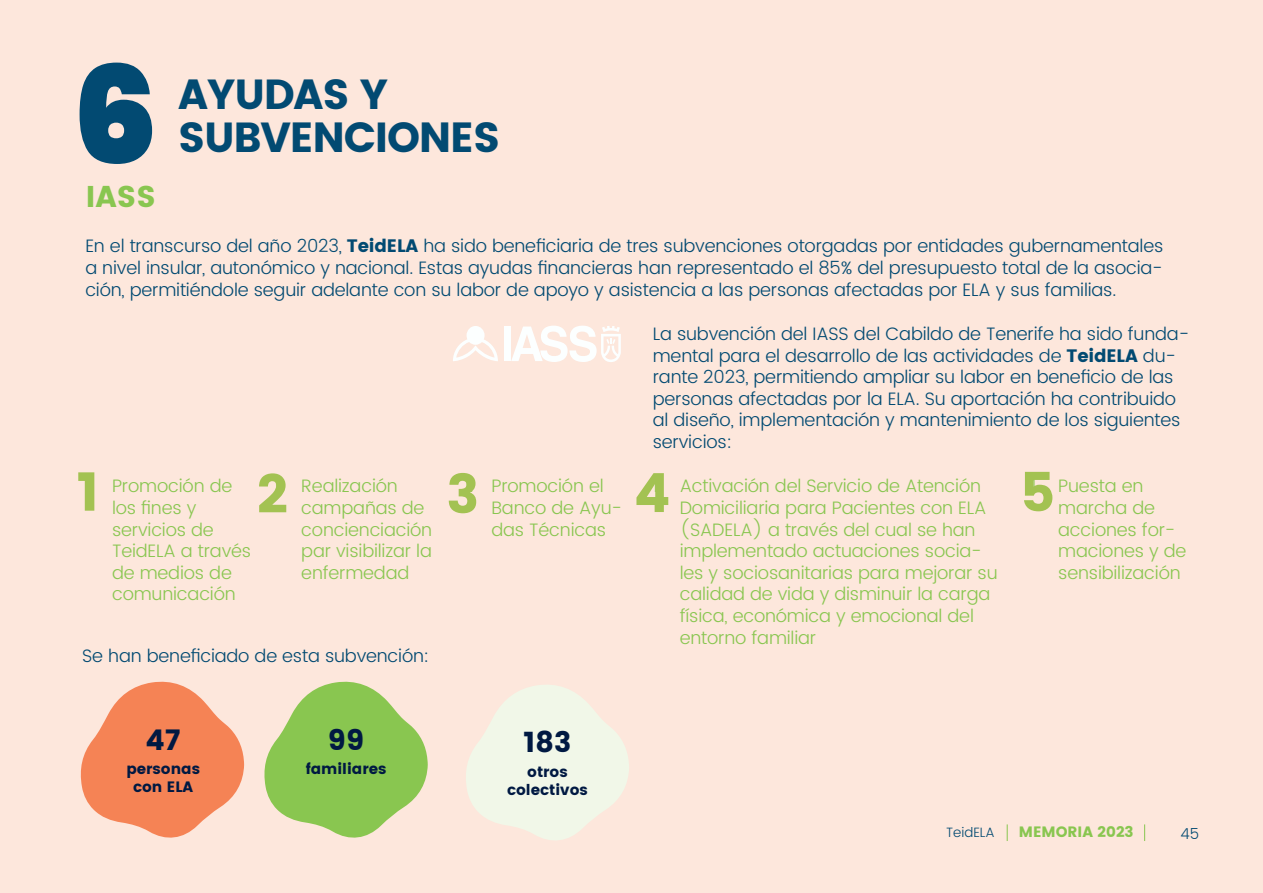
<style>
.page{position:relative;width:1263px;height:893px;background:#fde7dc}
.page>*{position:absolute;margin:0;border:0;box-sizing:border-box;transform-origin:0 0}
.t1{font:900 135px "Poppins";color:#024a72}
.t2{font:54px "Poppins";color:#a3c252}
.t3{font:42px "Poppins";letter-spacing:-.03em;color:#024a72}
.t4{font:30px "Poppins";color:#89c650}
.t5{font:28.5px "Poppins";color:#001942}
.t6{font:300 18px/21.6px "Poppins";letter-spacing:-.01em;color:#024a72;text-align:justify}
.t7{font:300 18px/21.6px "Poppins";letter-spacing:-.01em;color:#89c650}
.t8{font:15px "Poppins";color:#001942}
.t9{font:15px "Poppins";color:#89c650}
.t10{font:300 15px "Poppins";color:#024a72}
.t11{font:300 13.5px "Poppins";color:#024a72}
.s1{font-weight:400}
</style>
<div class="page">
<svg style="left:1007px;top:824px;width:1px;height:17px"></svg>
<svg style="left:1144px;top:824px;width:1px;height:17px"></svg>
<svg style="left:453px;top:326px;width:45px;height:35px"></svg>
<div style="left:504px;top:327px;width:7px;height:34px;background:#fcffff"></div>
<svg style="left:511px;top:326px;width:110px;height:36px"></svg>
<svg style="left:80px;top:681px;width:164px;height:157px"></svg>
<svg style="left:264px;top:681px;width:164px;height:157px"></svg>
<svg style="left:466px;top:685px;width:163px;height:155px"></svg>
<p class="t1" style="left:73px;top:37px;width:87px">6</p>
<p class="t4" style="left:86px;top:179px;width:71px">IASS</p>
<p class="t3" style="left:178px;top:69px;width:212px">AYUDAS Y</p>
<p class="t3" style="left:178px;top:113px;width:324px">SUBVENCIONES</p>
<p class="t6" style="left:85px;top:236px;width:1079px">En el transcurso del año 2023, <span class="s1">TeidELA</span> ha sido beneficiaria de tres subvenciones otorgadas por entidades gubernamentales a nivel insular, autonómico y nacional. Estas ayudas financieras han representado el 85% del presupuesto total de la asocia&shy;ción, permitiéndole seguir adelante con su labor de apoyo y asistencia a las personas afectadas por ELA y sus familias.</p>
<p class="t6" style="left:653px;top:324px;width:538px;text-align:left">La subvención del IASS del Cabildo de Tenerife ha sido funda&shy;mental para el desarrollo de las actividades de <span class="s1">TeidELA</span> du&shy;rante 2023, permitiendo ampliar su labor en beneficio de las personas afectadas por la ELA. Su aportación ha contribuido al diseño, implementación y mantenimiento de los siguientes servicios:</p>
<p class="t7" style="left:680px;top:476px;width:319px;text-indent:-27px">1. Activación del Servicio de Atención Domiciliaria para Pacientes con ELA (SADELA) a través del cual se han implementado actuaciones socia&shy;les y sociosanitarias para mejorar su calidad de vida y disminuir la carga física, económica y emocional del entorno familiar</p>
<p class="t2" style="left:77px;top:460px;width:24px">1</p>
<p class="t2" style="left:257px;top:463px;width:32px">2</p>
<p class="t2" style="left:446px;top:463px;width:34px">3</p>
<p class="t2" style="left:634px;top:462px;width:38px">4</p>
<p class="t2" style="left:1020px;top:461px;width:37px">5</p>
<p class="t7" style="left:112px;top:476px;width:141px;text-indent:-27px">1. Promoción de los fines y servicios de<br>TeidELA a través de medios de comunicación</p>
<p class="t7" style="left:301px;top:476px;width:132px;text-indent:-27px">1. Realización campañas de concienciación par visibilizar la enfermedad</p>
<p class="t7" style="left:491px;top:476px;width:132px;text-indent:-27px">1. Promoción el<br>Banco de Ayu&shy;das Técnicas</p>
<p class="t7" style="left:1058px;top:476px;width:130px;text-indent:-27px">1. Puesta en marcha de acciones for&shy;maciones y de sensibilización</p>
<p class="t6" style="left:82px;top:646px;width:349px">Se han beneficiado de esta subvención:</p>
<p class="t5" style="left:146px;top:723px;width:37px">47</p>
<p class="t8" style="left:126px;top:760px;width:75px">personas</p>
<p class="t8" style="left:133px;top:778px;width:62px">con ELA</p>
<p class="t5" style="left:328px;top:723px;width:38px">99</p>
<p class="t8" style="left:306px;top:760px;width:82px">familiares</p>
<p class="t5" style="left:524px;top:726px;width:49px">183</p>
<p class="t8" style="left:527px;top:763px;width:42px">otros</p>
<p class="t8" style="left:507px;top:781px;width:82px">colectivos</p>
<p class="t11" style="left:946px;top:823px;width:50px">TeidELA</p>
<p class="t9" style="left:1019px;top:823px;width:116px">MEMORIA 2023</p>
<p class="t10" style="left:1180px;top:823px;width:20px">45</p>
</div>
